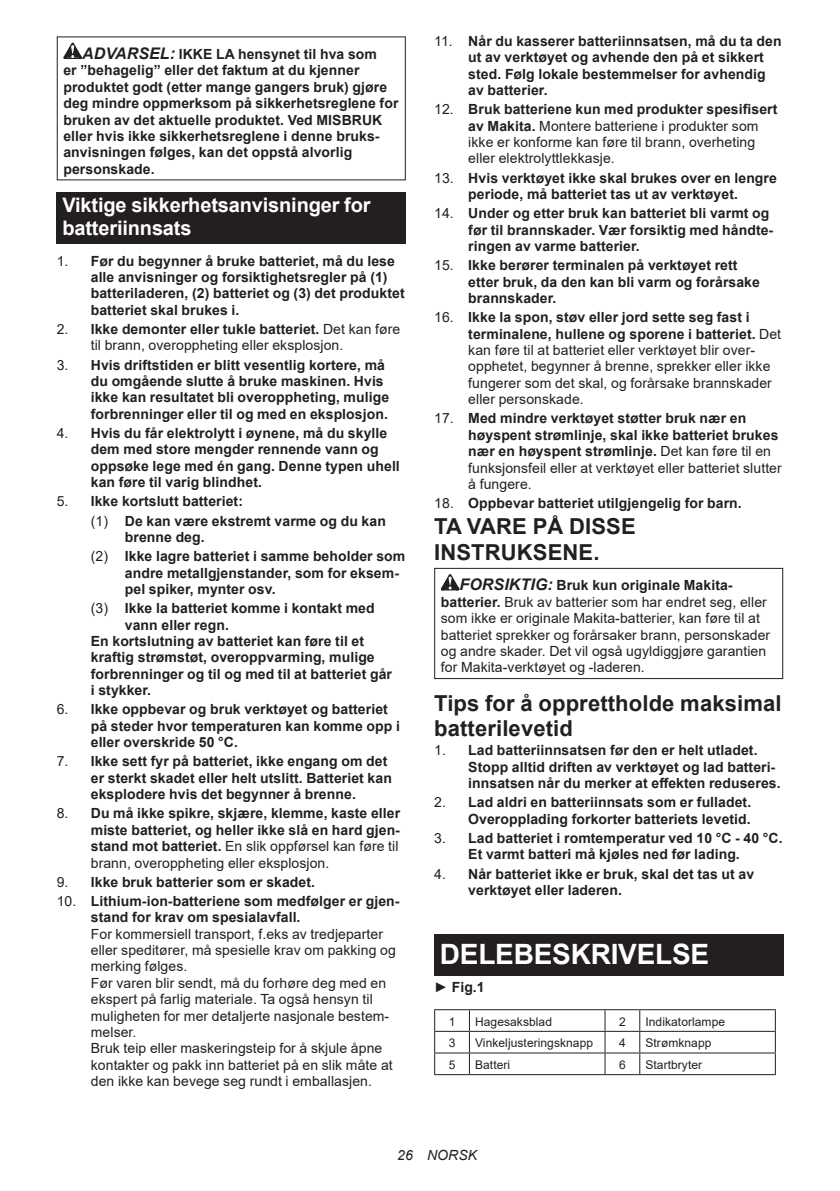
<style>
.page{position:relative;width:840px;height:1191px;background:#fff}
.page>*{position:absolute;margin:0;border:0;box-sizing:border-box;transform-origin:0 0}
.t1{font:700 28px "Arial";letter-spacing:-.01em;color:#fff}
.t2{font:700 22px/25.8px "Arial";letter-spacing:.005em;color:#231f20}
.t3{font:700 20px/23.4px "Arial";letter-spacing:-.01em;color:#fff}
.t4{font:700 14px/16.4px "Arial";letter-spacing:.005em;color:#231f20}
.t5{font:14px/16.4px "Arial";letter-spacing:.005em;color:#231f20}
.t6{font:italic 14px "Arial";letter-spacing:.005em;color:#231f20}
.t7{font:12px "Arial";letter-spacing:.005em;color:#231f20}
.s1{font-style:italic;font-size:16px}
.s2{font-weight:400}
.s3{font-weight:700}
.s4{font-weight:700;font-style:italic;font-size:16px}
</style>
<div class="page">
<svg style="left:63px;top:43px;width:19px;height:16px"></svg>
<div style="left:57px;top:192px;width:348px;height:52px;background:#231f20"></div>
<svg style="left:440px;top:574px;width:19px;height:16px"></svg>
<div style="left:434px;top:568px;width:348px;height:111px;border:1px solid #231f20"></div>
<div style="left:434px;top:934px;width:348px;height:41px;background:#231f20"></div>
<hr style="left:434px;top:1009px;width:35px;height:1px;background:#231f20">
<hr style="left:469px;top:1009px;width:135px;height:1px;background:#231f20">
<hr style="left:604px;top:1009px;width:35px;height:1px;background:#231f20">
<hr style="left:639px;top:1009px;width:136px;height:1px;background:#231f20">
<hr style="left:434px;top:1030px;width:35px;height:1px;background:#231f20">
<hr style="left:469px;top:1030px;width:135px;height:1px;background:#231f20">
<hr style="left:604px;top:1030px;width:35px;height:1px;background:#231f20">
<hr style="left:639px;top:1030px;width:136px;height:1px;background:#231f20">
<hr style="left:434px;top:1052px;width:35px;height:1px;background:#231f20">
<svg style="left:434px;top:1010px;width:1px;height:64px"></svg>
<hr style="left:469px;top:1052px;width:135px;height:1px;background:#231f20">
<svg style="left:468px;top:1010px;width:1px;height:64px"></svg>
<hr style="left:604px;top:1052px;width:35px;height:1px;background:#231f20">
<svg style="left:604px;top:1010px;width:1px;height:64px"></svg>
<hr style="left:639px;top:1052px;width:136px;height:1px;background:#231f20">
<svg style="left:639px;top:1010px;width:1px;height:64px"></svg>
<svg style="left:774px;top:1010px;width:1px;height:64px"></svg>
<hr style="left:434px;top:1074px;width:35px;height:1px;background:#231f20">
<hr style="left:469px;top:1074px;width:135px;height:1px;background:#231f20">
<hr style="left:604px;top:1074px;width:35px;height:1px;background:#231f20">
<hr style="left:639px;top:1074px;width:136px;height:1px;background:#231f20">
<p class="t4" style="left:63px;top:46px;width:336px;text-indent:19px"><span class="s1">ADVARSEL:</span> IKKE LA hensynet til hva som<br>er ”behagelig” eller det faktum at du kjenner produktet godt (etter mange gangers bruk) gjøre deg mindre oppmerksom på sikkerhetsreglene for bruken av det aktuelle produktet. Ved MISBRUK eller hvis ikke sikkerhetsreglene i denne bruks&shy;anvisningen følges, kan det oppstå alvorlig personskade.</p>
<h3 class="t3" style="left:62px;top:193px;width:309px">Viktige sikkerhetsanvisninger for batteriinnsats</h3>
<p class="t4" style="left:91px;top:253px;width:315px;text-indent:-34px"><span class="s2">1.</span> Før du begynner å bruke batteriet, må du lese alle anvisninger og forsiktighetsregler på (1) batteriladeren, (2) batteriet og (3) det produktet batteriet skal brukes i.</p>
<p class="t5" style="left:91px;top:321px;width:311px;text-indent:-34px">2. <span class="s3">Ikke demonter eller tukle batteriet.</span> Det kan føre til brann, overoppheting eller eksplosjon.</p>
<p class="t4" style="left:91px;top:357px;width:299px;text-indent:-34px"><span class="s2">3.</span> Hvis driftstiden er blitt vesentlig kortere, må du omgående slutte å bruke maskinen. Hvis ikke kan resultatet bli overoppheting, mulige forbrenninger eller til og med en eksplosjon.</p>
<p class="t4" style="left:91px;top:425px;width:310px;text-indent:-34px"><span class="s2">4.</span> Hvis du får elektrolytt i øynene, må du skylle dem med store mengder rennende vann og oppsøke lege med én gang. Denne typen uhell kan føre til varig blindhet.</p>
<p class="t4" style="left:91px;top:492px;width:296px;line-height:19.2px;text-indent:-34px"><span class="s2">5.</span> Ikke kortslutt batteriet:<br><span class="s2">(1)</span> De kan være ekstremt varme og du kan</p>
<p class="t4" style="left:91px;top:527px;width:316px;line-height:19.2px;text-indent:34px">brenne deg.<br><span class="s2">(2)</span> Ikke lagre batteriet i samme beholder som</p>
<p class="t4" style="left:125px;top:564px;width:275px">andre metallgjenstander, som for eksem&shy;pel spiker, mynter osv.</p>
<p class="t4" style="left:91px;top:600px;width:285px"><span class="s2">(3)</span> Ikke la batteriet komme i kontakt med</p>
<p class="t4" style="left:125px;top:616px;width:105px">vann eller regn.</p>
<p class="t4" style="left:91px;top:633px;width:275px">En kortslutning av batteriet kan føre til et</p>
<p class="t4" style="left:91px;top:649px;width:285px">kraftig strømstøt, overoppvarming, mulige</p>
<p class="t4" style="left:91px;top:666px;width:302px">forbrenninger og til og med til at batteriet går</p>
<p class="t4" style="left:91px;top:682px;width:62px">i stykker.</p>
<p class="t4" style="left:91px;top:701px;width:310px;text-indent:-34px"><span class="s2">6.</span> Ikke oppbevar og bruk verktøyet og batteriet på steder hvor temperaturen kan komme opp i eller overskride 50 °C.</p>
<p class="t4" style="left:91px;top:753px;width:302px;text-indent:-34px"><span class="s2">7.</span> Ikke sett fyr på batteriet, ikke engang om det er sterkt skadet eller helt utslitt. Batteriet kan eksplodere hvis det begynner å brenne.</p>
<p class="t4" style="left:91px;top:805px;width:311px;text-indent:-34px"><span class="s2">8.</span> Du må ikke spikre, skjære, klemme, kaste eller miste batteriet, og heller ikke slå en hard gjen&shy;stand mot batteriet. <span class="s2">En slik oppførsel kan føre til brann, overoppheting eller eksplosjon.</span></p>
<p class="t4" style="left:57px;top:873px;width:260px"><span class="s2">9.</span> Ikke bruk batterier som er skadet.</p>
<p class="t4" style="left:91px;top:893px;width:310px;text-indent:-34px"><span class="s2">10.</span> Lithium-ion-batteriene som medfølger er gjen&shy;stand for krav om spesialavfall.</p>
<p class="t5" style="left:91px;top:925px;width:306px">For kommersiell transport, f.eks av tredjeparter eller speditører, må spesielle krav om pakking og merking følges.<br>Før varen blir sendt, må du forhøre deg med en ekspert på farlig materiale. Ta også hensyn til muligheten for mer detaljerte nasjonale bestem&shy;melser.<br>Bruk teip eller maskeringsteip for å skjule åpne kontakter og pakk inn batteriet på en slik måte at den ikke kan bevege seg rundt i emballasjen.</p>
<p class="t4" style="left:468px;top:33px;width:314px;text-indent:-34px"><span class="s2">11.</span> Når du kasserer batteriinnsatsen, må du ta den ut av verktøyet og avhende den på et sikkert sted. Følg lokale bestemmelser for avhendig av batterier.</p>
<p class="t5" style="left:468px;top:101px;width:310px;text-indent:-34px">12. <span class="s3">Bruk batteriene kun med produkter spesifisert av Makita.</span> Montere batteriene i produkter som ikke er konforme kan føre til brann, overheting eller elektrolyttlekkasje.</p>
<p class="t4" style="left:434px;top:170px;width:344px;text-align:center"><span class="s2">13.</span> Hvis verktøyet ikke skal brukes over en lengre periode, må batteriet tas ut av verktøyet.</p>
<p class="t4" style="left:468px;top:205px;width:306px;text-indent:-34px"><span class="s2">14.</span> Under og etter bruk kan batteriet bli varmt og før til brannskader. Vær forsiktig med håndte&shy;ringen av varme batterier.</p>
<p class="t4" style="left:468px;top:257px;width:293px;text-indent:-34px"><span class="s2">15.</span> Ikke berører terminalen på verktøyet rett etter bruk, da den kan bli varm og forårsake brannskader.</p>
<p class="t5" style="left:468px;top:309px;width:314px;text-indent:-34px">16. <span class="s3">Ikke la spon, støv eller jord sette seg fast i terminalene, hullene og sporene i batteriet.</span> Det kan føre til at batteriet eller verktøyet blir over&shy;opphetet, begynner å brenne, sprekker eller ikke fungerer som det skal, og forårsake brannskader eller personskade.</p>
<p class="t4" style="left:468px;top:410px;width:315px;text-indent:-34px"><span class="s2">17.</span> Med mindre verktøyet støtter bruk nær en høyspent strømlinje, skal ikke batteriet brukes nær en høyspent strømlinje. <span class="s2">Det kan føre til en funksjonsfeil eller at verktøyet eller batteriet slutter å fungere.</span></p>
<p class="t4" style="left:434px;top:495px;width:309px"><span class="s2">18.</span> Oppbevar batteriet utilgjengelig for barn.</p>
<h2 class="t2" style="left:434px;top:513px;width:203px">TA VARE PÅ DISSE<br>INSTRUKSENE.</h2>
<p class="t5" style="left:440px;top:577px;width:331px;text-indent:19px"><span class="s4">FORSIKTIG:</span> <span class="s3">Bruk kun originale Makita&shy;batterier.</span> Bruk av batterier som har endret seg, eller som ikke er originale Makita-batterier, kan føre til at batteriet sprekker og forårsaker brann, personskader og andre skader. Det vil også ugyldiggjøre garantien for Makita-verktøyet og -laderen.</p>
<h2 class="t2" style="left:434px;top:690px;width:349px">Tips for å opprettholde maksimal batterilevetid</h2>
<p class="t4" style="left:468px;top:742px;width:314px;text-indent:-34px"><span class="s2">1.</span> Lad batteriinnsatsen før den er helt utladet.<br>Stopp alltid driften av verktøyet og lad batteri&shy;innsatsen når du merker at effekten reduseres.</p>
<p class="t4" style="left:434px;top:794px;width:318px;text-align:right"><span class="s2">2.</span> Lad aldri en batteriinnsats som er fulladet.<br>Overopplading forkorter batteriets levetid.</p>
<p class="t4" style="left:468px;top:830px;width:316px;text-indent:-34px"><span class="s2">3.</span> Lad batteriet i romtemperatur ved 10 °C - 40 °C.<br>Et varmt batteri må kjøles ned før lading.</p>
<p class="t4" style="left:468px;top:865px;width:287px;text-indent:-34px"><span class="s2">4.</span> Når batteriet ikke er bruk, skal det tas ut av verktøyet eller laderen.</p>
<h1 class="t1" style="left:439px;top:935px;width:271px">DELEBESKRIVELSE</h1>
<p class="t4" style="left:434px;top:979px;width:52px"><span class="s2">►</span> Fig.1</p>
<p class="t7" style="left:448px;top:1013px;width:8px">1</p>
<p class="t7" style="left:475px;top:1013px;width:78px">Hagesaksblad</p>
<p class="t7" style="left:618px;top:1013px;width:8px">2</p>
<p class="t7" style="left:645px;top:1013px;width:81px">Indikatorlampe</p>
<p class="t7" style="left:448px;top:1034px;width:8px">3</p>
<p class="t7" style="left:475px;top:1034px;width:119px">Vinkeljusteringsknapp</p>
<p class="t7" style="left:618px;top:1034px;width:8px">4</p>
<p class="t7" style="left:645px;top:1034px;width:67px">Strømknapp</p>
<p class="t7" style="left:448px;top:1056px;width:8px">5</p>
<p class="t7" style="left:475px;top:1056px;width:37px">Batteri</p>
<p class="t7" style="left:618px;top:1056px;width:8px">6</p>
<p class="t7" style="left:645px;top:1056px;width:58px">Startbryter</p>
<p class="t6" style="left:397px;top:1146px;width:81px">26 NORSK</p>
</div>
